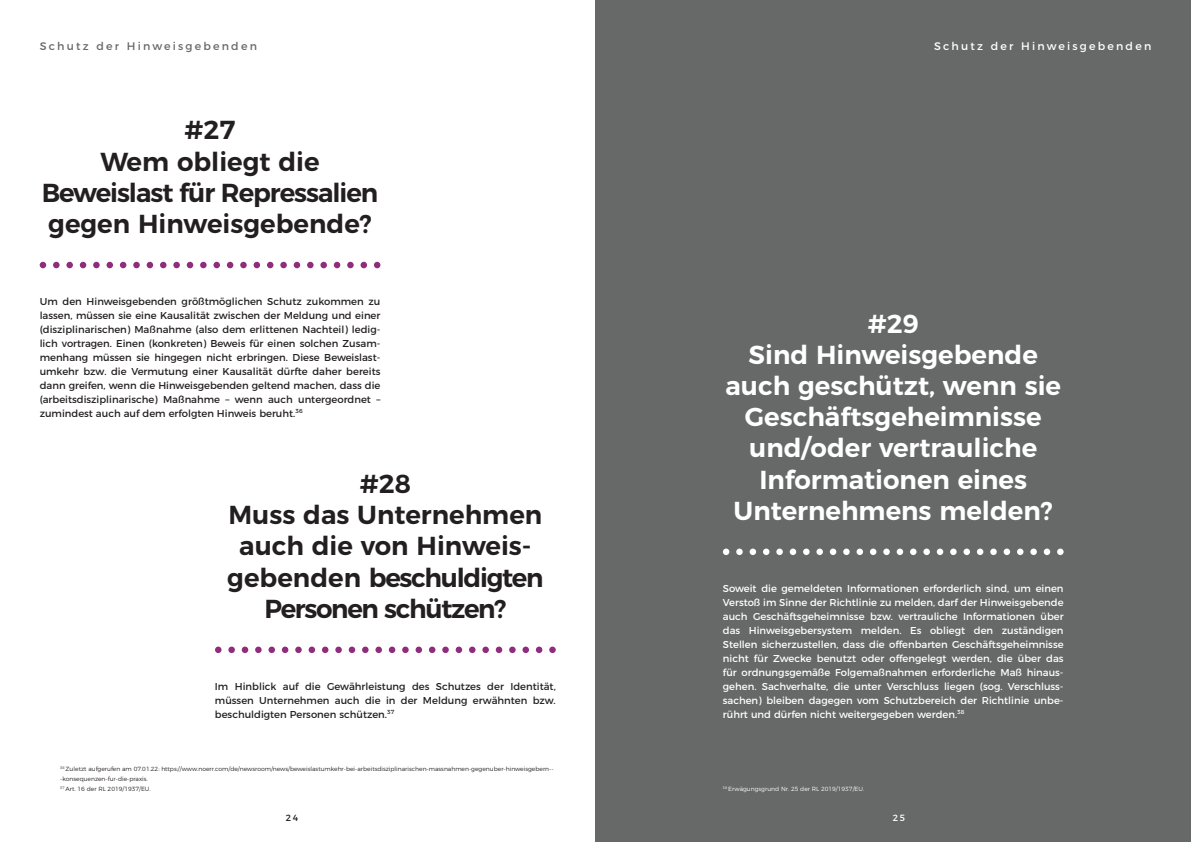
<style>
.page{position:relative;width:1191px;height:842px;background:#fff}
.page>*{position:absolute;margin:0;border:0;box-sizing:border-box;transform-origin:0 0}
.Überschrift{font:600 26px/31.2px "Montserrat";color:#231f20;text-align:center}
.Überschrift-2{font:600 26px/31.2px "Montserrat";color:#fff;text-align:center}
.Überschrift-3{font:600 26px "Montserrat";letter-spacing:-.05em;color:#231f20}
.Kopfzeile___rechtsbü{font:11px "Montserrat";letter-spacing:.2em;color:#676868}
.Kopfzeile___rechtsbü-2{font:11px "Montserrat";letter-spacing:.2em;color:#fff}
.Textkörper{font:10px/14px "Montserrat";color:#231f20}
.Textkörper-2{font:10px/14px "Montserrat";color:#fff}
.t1{font:9px "Montserrat";color:#231f20}
.t2{font:9px "Montserrat";color:#fff}
.Beschriftungstext{font:300 6px/10px "Montserrat";color:#231f20}
.Beschriftungstext-2{font:300 6px "Montserrat";color:#fff}
</style>
<div class="page">
<div style="left:595px;top:0;width:596px;height:842px;background:#676868"></div>
<div style="left:816px;top:549px;width:7px;height:6px;background:#fff;border-radius:50%"></div>
<svg style="left:763px;top:549px;width:6px;height:6px"></svg>
<svg style="left:843px;top:549px;width:6px;height:6px"></svg>
<div style="left:789px;top:549px;width:7px;height:6px;background:#fff;border-radius:50%"></div>
<svg style="left:736px;top:549px;width:6px;height:6px"></svg>
<svg style="left:830px;top:549px;width:6px;height:6px"></svg>
<div style="left:776px;top:549px;width:7px;height:6px;background:#fff;border-radius:50%"></div>
<svg style="left:723px;top:549px;width:6px;height:6px"></svg>
<svg style="left:803px;top:549px;width:6px;height:6px"></svg>
<div style="left:856px;top:549px;width:7px;height:6px;background:#fff;border-radius:50%"></div>
<div style="left:749px;top:549px;width:7px;height:6px;background:#fff;border-radius:50%"></div>
<svg style="left:977px;top:549px;width:6px;height:6px"></svg>
<div style="left:923px;top:549px;width:7px;height:6px;background:#fff;border-radius:50%"></div>
<svg style="left:870px;top:549px;width:6px;height:6px"></svg>
<svg style="left:950px;top:549px;width:6px;height:6px"></svg>
<div style="left:896px;top:549px;width:7px;height:6px;background:#fff;border-radius:50%"></div>
<div style="left:936px;top:549px;width:7px;height:6px;background:#fff;border-radius:50%"></div>
<svg style="left:883px;top:549px;width:6px;height:6px"></svg>
<div style="left:963px;top:549px;width:7px;height:6px;background:#fff;border-radius:50%"></div>
<svg style="left:910px;top:549px;width:6px;height:6px"></svg>
<div style="left:1043px;top:549px;width:7px;height:6px;background:#fff;border-radius:50%"></div>
<svg style="left:990px;top:549px;width:6px;height:6px"></svg>
<svg style="left:1017px;top:549px;width:6px;height:6px"></svg>
<svg style="left:1057px;top:549px;width:6px;height:6px"></svg>
<div style="left:1003px;top:549px;width:7px;height:6px;background:#fff;border-radius:50%"></div>
<svg style="left:1030px;top:549px;width:6px;height:6px"></svg>
<svg style="left:389px;top:647px;width:6px;height:6px"></svg>
<div style="left:335px;top:647px;width:7px;height:6px;background:#902c7c;border-radius:50%"></div>
<svg style="left:282px;top:647px;width:6px;height:6px"></svg>
<div style="left:228px;top:647px;width:7px;height:6px;background:#902c7c;border-radius:50%"></div>
<div style="left:415px;top:647px;width:7px;height:6px;background:#902c7c;border-radius:50%"></div>
<svg style="left:362px;top:647px;width:6px;height:6px"></svg>
<div style="left:308px;top:647px;width:7px;height:6px;background:#902c7c;border-radius:50%"></div>
<div style="left:255px;top:647px;width:7px;height:6px;background:#902c7c;border-radius:50%"></div>
<div style="left:402px;top:647px;width:7px;height:6px;background:#902c7c;border-radius:50%"></div>
<svg style="left:349px;top:647px;width:6px;height:6px"></svg>
<div style="left:295px;top:647px;width:7px;height:6px;background:#902c7c;border-radius:50%"></div>
<svg style="left:242px;top:647px;width:6px;height:6px"></svg>
<div style="left:375px;top:647px;width:7px;height:6px;background:#902c7c;border-radius:50%"></div>
<svg style="left:429px;top:647px;width:6px;height:6px"></svg>
<svg style="left:322px;top:647px;width:6px;height:6px"></svg>
<div style="left:268px;top:647px;width:7px;height:6px;background:#902c7c;border-radius:50%"></div>
<svg style="left:215px;top:647px;width:6px;height:6px"></svg>
<div style="left:549px;top:647px;width:7px;height:6px;background:#902c7c;border-radius:50%"></div>
<svg style="left:496px;top:647px;width:6px;height:6px"></svg>
<div style="left:442px;top:647px;width:7px;height:6px;background:#902c7c;border-radius:50%"></div>
<div style="left:522px;top:647px;width:7px;height:6px;background:#902c7c;border-radius:50%"></div>
<svg style="left:469px;top:647px;width:6px;height:6px"></svg>
<svg style="left:509px;top:647px;width:6px;height:6px"></svg>
<div style="left:455px;top:647px;width:7px;height:6px;background:#902c7c;border-radius:50%"></div>
<svg style="left:536px;top:647px;width:6px;height:6px"></svg>
<div style="left:482px;top:647px;width:7px;height:6px;background:#902c7c;border-radius:50%"></div>
<div style="left:213px;top:262px;width:7px;height:6px;background:#902c7c;border-radius:50%"></div>
<svg style="left:160px;top:262px;width:6px;height:6px"></svg>
<svg style="left:107px;top:262px;width:6px;height:6px"></svg>
<div style="left:53px;top:262px;width:7px;height:6px;background:#902c7c;border-radius:50%"></div>
<div style="left:240px;top:262px;width:7px;height:6px;background:#902c7c;border-radius:50%"></div>
<svg style="left:187px;top:262px;width:6px;height:6px"></svg>
<div style="left:133px;top:262px;width:7px;height:6px;background:#902c7c;border-radius:50%"></div>
<svg style="left:80px;top:262px;width:6px;height:6px"></svg>
<svg style="left:227px;top:262px;width:6px;height:6px"></svg>
<div style="left:173px;top:262px;width:7px;height:6px;background:#902c7c;border-radius:50%"></div>
<svg style="left:120px;top:262px;width:6px;height:6px"></svg>
<div style="left:66px;top:262px;width:7px;height:6px;background:#902c7c;border-radius:50%"></div>
<div style="left:200px;top:262px;width:7px;height:6px;background:#902c7c;border-radius:50%"></div>
<svg style="left:254px;top:262px;width:6px;height:6px"></svg>
<svg style="left:147px;top:262px;width:6px;height:6px"></svg>
<div style="left:93px;top:262px;width:7px;height:6px;background:#902c7c;border-radius:50%"></div>
<svg style="left:40px;top:262px;width:6px;height:6px"></svg>
<svg style="left:374px;top:262px;width:6px;height:6px"></svg>
<div style="left:320px;top:262px;width:7px;height:6px;background:#902c7c;border-radius:50%"></div>
<svg style="left:267px;top:262px;width:6px;height:6px"></svg>
<div style="left:347px;top:262px;width:7px;height:6px;background:#902c7c;border-radius:50%"></div>
<svg style="left:294px;top:262px;width:6px;height:6px"></svg>
<svg style="left:334px;top:262px;width:6px;height:6px"></svg>
<div style="left:280px;top:262px;width:7px;height:6px;background:#902c7c;border-radius:50%"></div>
<div style="left:360px;top:262px;width:7px;height:6px;background:#902c7c;border-radius:50%"></div>
<svg style="left:307px;top:262px;width:6px;height:6px"></svg>
<p class="Kopfzeile___rechtsbü" style="left:40px;top:38px;width:219px">Schutz der Hinweisgebenden</p>
<p class="Kopfzeile___rechtsbü-2" style="left:934px;top:38px;width:219px">Schutz der Hinweisgebenden</p>
<p class="Überschrift" style="left:184px;top:113px;width:53px">#27</p>
<p class="Überschrift" style="left:42px;top:144px;width:338px">Wem obliegt die<br>Beweislast für Repressalien gegen Hinweisgebende?</p>
<p class="Textkörper" style="left:40px;top:293px;width:342px">Um den Hinweisgebenden größtmöglichen Schutz zukommen zu lassen, müssen sie eine Kausalität zwischen der Meldung und einer (disziplinarischen) Maßnahme (also dem erlittenen Nachteil) ledig&shy;lich vortragen. Einen (konkreten) Beweis für einen solchen Zusam&shy;menhang müssen sie hingegen nicht erbringen. Diese Beweislast&shy;umkehr bzw. die Vermutung einer Kausalität dürfte daher bereits dann greifen, wenn die Hinweisgebenden geltend machen, dass die (arbeitsdisziplinarische) Maßnahme – wenn auch untergeordnet – zumindest auch auf dem erfolgten Hinweis beruht.<sup>36</sup></p>
<p class="Überschrift" style="left:360px;top:466px;width:53px">#28</p>
<p class="Überschrift" style="left:227px;top:497px;width:318px">Muss das Unternehmen auch die von Hinweis&shy;gebenden beschuldigten</p>
<p class="Überschrift-3" style="left:264px;top:587px;width:243px">Personen schützen?</p>
<p class="Textkörper" style="left:215px;top:678px;width:342px;text-align:justify">Im Hinblick auf die Gewährleistung des Schutzes der Identität, müssen Unternehmen auch die in der Meldung erwähnten bzw. beschuldigten Personen schützen.<sup>37</sup></p>
<p class="Überschrift-2" style="left:867px;top:306px;width:53px">#29</p>
<p class="Überschrift-2" style="left:725px;top:337px;width:337px">Sind Hinweisgebende auch geschützt, wenn sie<br>Geschäftsgeheimnisse und/oder vertrauliche</p>
<p class="Überschrift-2" style="left:733px;top:462px;width:321px">Informationen eines<br>Unternehmens melden?</p>
<p class="Textkörper-2" style="left:723px;top:580px;width:342px">Soweit die gemeldeten Informationen erforderlich sind, um einen Verstoß im Sinne der Richtlinie zu melden, darf der Hinweisgebende auch Geschäftsgeheimnisse bzw. vertrauliche Informationen über das Hinweisgebersystem melden. Es obliegt den zuständigen Stellen sicherzustellen, dass die offenbarten Geschäftsgeheimnisse nicht für Zwecke benutzt oder offengelegt werden, die über das für ordnungsgemäße Folgemaßnahmen erforderliche Maß hinaus&shy;gehen. Sachverhalte, die unter Verschluss liegen (sog. Verschluss&shy;sachen) bleiben dagegen vom Schutzbereich der Richtlinie unbe&shy;rührt und dürfen nicht weitergegeben werden.<sup>38</sup></p>
<p class="Beschriftungstext" style="left:60px;top:763px;width:495px"><sup>36</sup> Zuletzt aufgerufen am 07.01.22: https://www.noerr.com/de/newsroom/news/beweislastumkehr-bei-arbeitsdisziplinarischen-massnahmen-gegenuber-hinweisgebern-- -konsequenzen-fur-die-praxis.</p>
<p class="Beschriftungstext" style="left:60px;top:783px;width:92px"><sup>37</sup> Art. 16 der RL 2019/1937/EU.</p>
<p class="Beschriftungstext-2" style="left:723px;top:784px;width:143px"><sup>38</sup> Erwägungsgrund Nr. 25 der RL 2019/1937/EU.</p>
<p class="t1" style="left:286px;top:810px;width:14px">24</p>
<p class="t2" style="left:892px;top:810px;width:14px">25</p>
</div>
